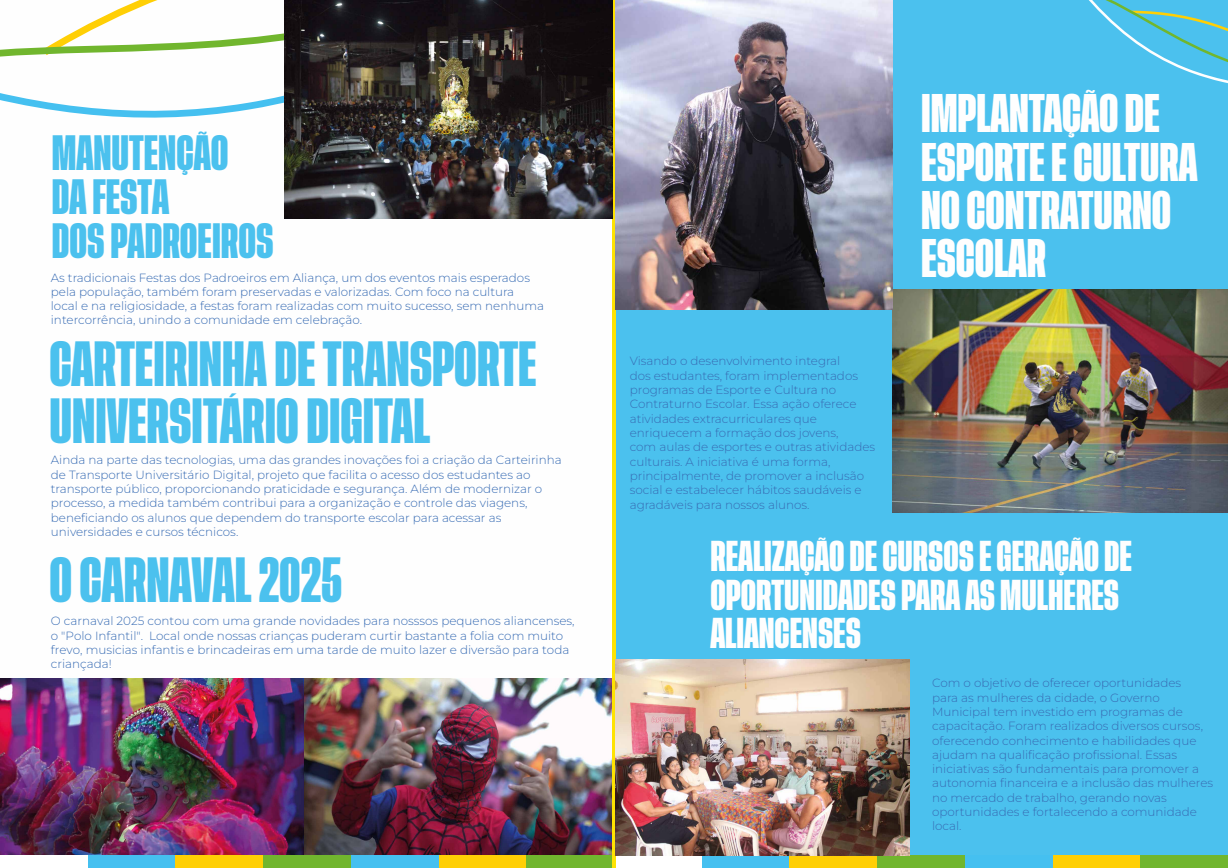
<style>
.page{position:relative;width:1228px;height:868px;background:#fff}
.page>*{position:absolute;margin:0;border:0;box-sizing:border-box;transform-origin:0 0}
.t1{font:700 47.28px "Tusker Grotesk 4700";color:#4bc1ee}
.t2{font:700 40.25px/48.3px "Tusker Grotesk 4700";color:#fefefe}
.t3{font:700 36.75px/44.1px "Tusker Grotesk 4700";color:#4bc1ee}
.t4{font:700 31.99px/38.4px "Tusker Grotesk 4700";color:#fefefe}
.t5{font:100 11.94px/14.3px "Montserrat";color:#386cb4}
</style>
<div class="page">
<div style="left:614px;top:0;width:613px;height:868px;background:#4bc1ee"></div>
<img style="left:0;top:678px;width:305px;height:177px">
<img style="left:305px;top:678px;width:307px;height:177px">
<div style="left:88px;top:855px;width:87px;height:13px;background:#45c0f0"></div>
<div style="left:175px;top:855px;width:88px;height:13px;background:#ffcf05"></div>
<div style="left:263px;top:855px;width:88px;height:13px;background:#71b62e"></div>
<div style="left:351px;top:855px;width:88px;height:13px;background:#45c0f0"></div>
<div style="left:439px;top:855px;width:87px;height:13px;background:#ffcf05"></div>
<div style="left:526px;top:855px;width:88px;height:13px;background:#71b62e"></div>
<div style="left:614px;top:855px;width:87px;height:13px;background:#fff"></div>
<div style="left:701px;top:855px;width:88px;height:13px;background:#45c0f0"></div>
<div style="left:789px;top:855px;width:88px;height:13px;background:#ffcf05"></div>
<div style="left:877px;top:855px;width:88px;height:13px;background:#71b62e"></div>
<div style="left:965px;top:855px;width:87px;height:13px;background:#45c0f0"></div>
<div style="left:1052px;top:855px;width:88px;height:13px;background:#ffcf05"></div>
<div style="left:1140px;top:855px;width:87px;height:13px;background:#71b62e"></div>
<svg style="left:612px;top:128px;width:4px;height:740px;background:#ead114"></svg>
<svg style="left:0;top:86px;width:616px;height:42px"></svg>
<svg style="left:0;top:0;width:616px;height:86px"></svg>
<svg style="left:1089px;top:0;width:138px;height:83px"></svg>
<img style="left:892px;top:289px;width:335px;height:224px">
<img style="left:616px;top:0;width:276px;height:310px">
<img style="left:616px;top:660px;width:293px;height:195px">
<img style="left:284px;top:0;width:328px;height:218px">
<h3 class="t3" style="left:52px;top:133px;width:223px">MANUTENÇÃO<br>DA FESTA<br>DOS PADROEIROS</h3>
<p class="t5" style="left:51px;top:270px;width:494px">As tradicionais Festas dos Padroeiros em Aliança, um dos eventos mais esperados pela população, também foram preservadas e valorizadas. Com foco na cultura local e na religiosidade, a festas foram realizadas com muito sucesso, sem nenhuma intercorrência, unindo a comunidade em celebração.</p>
<h1 class="t1" style="left:49px;top:336px;width:488px">CARTEIRINHA DE TRANSPORTE</h1>
<h1 class="t1" style="left:49px;top:393px;width:382px">UNIVERSITÁRIO DIGITAL</h1>
<p class="t5" style="left:51px;top:453px;width:512px">Ainda na parte das tecnologias, uma das grandes inovações foi a criação da Carteirinha</p>
<p class="t5" style="left:51px;top:467px;width:493px">de Transporte Universitário Digital, projeto que facilita o acesso dos estudantes ao transporte público, proporcionando praticidade e segurança. Além de modernizar o processo, a medida também contribui para a organização e controle das viagens, beneficiando os alunos que dependem do transporte escolar para acessar as universidades e cursos técnicos.</p>
<h1 class="t1" style="left:49px;top:552px;width:294px">O CARNAVAL 2025</h1>
<p class="t5" style="left:51px;top:614px;width:525px">O carnaval 2025 contou com uma grande novidades para nosssos pequenos aliancenses, o "Polo Infantil". Local onde nossas crianças puderam curtir bastante a folia com muito frevo, musicias infantis e brincadeiras em uma tarde de muito lazer e diversão para toda criançada!</p>
<p class="t5" style="left:629px;top:354px;width:247px">Visando o desenvolvimento integral<br>dos estudantes, foram implementados programas de Esporte e Cultura no Contraturno Escolar. Essa ação oferece atividades extracurriculares que enriquecem a formação dos jovens,<br>com aulas de esportes e outras atividades culturais. A iniciativa é uma forma, principalmente, de promover a inclusão social e estabelecer hábitos saudáveis e agradáveis para nossos alunos.</p>
<h2 class="t2" style="left:921px;top:92px;width:278px">IMPLANTAÇÃO DE<br>ESPORTE E CULTURA<br>NO CONTRATURNO<br>ESCOLAR</h2>
<h3 class="t4" style="left:710px;top:539px;width:423px">REALIZAÇÃO DE CURSOS E GERAÇÃO DE<br>OPORTUNIDADES PARA AS MULHERES<br>ALIANCENSES</h3>
<p class="t5" style="left:932px;top:676px;width:283px">Com o objetivo de oferecer oportunidades<br>para as mulheres da cidade, o Governo Municipal tem investido em programas de capacitação. Foram realizados diversos cursos, oferecendo conhecimento e habilidades que ajudam na qualificação profissional. Essas iniciativas são fundamentais para promover a autonomia financeira e a inclusão das mulheres no mercado de trabalho, gerando novas oportunidades e fortalecendo a comunidade local.</p>
</div>
